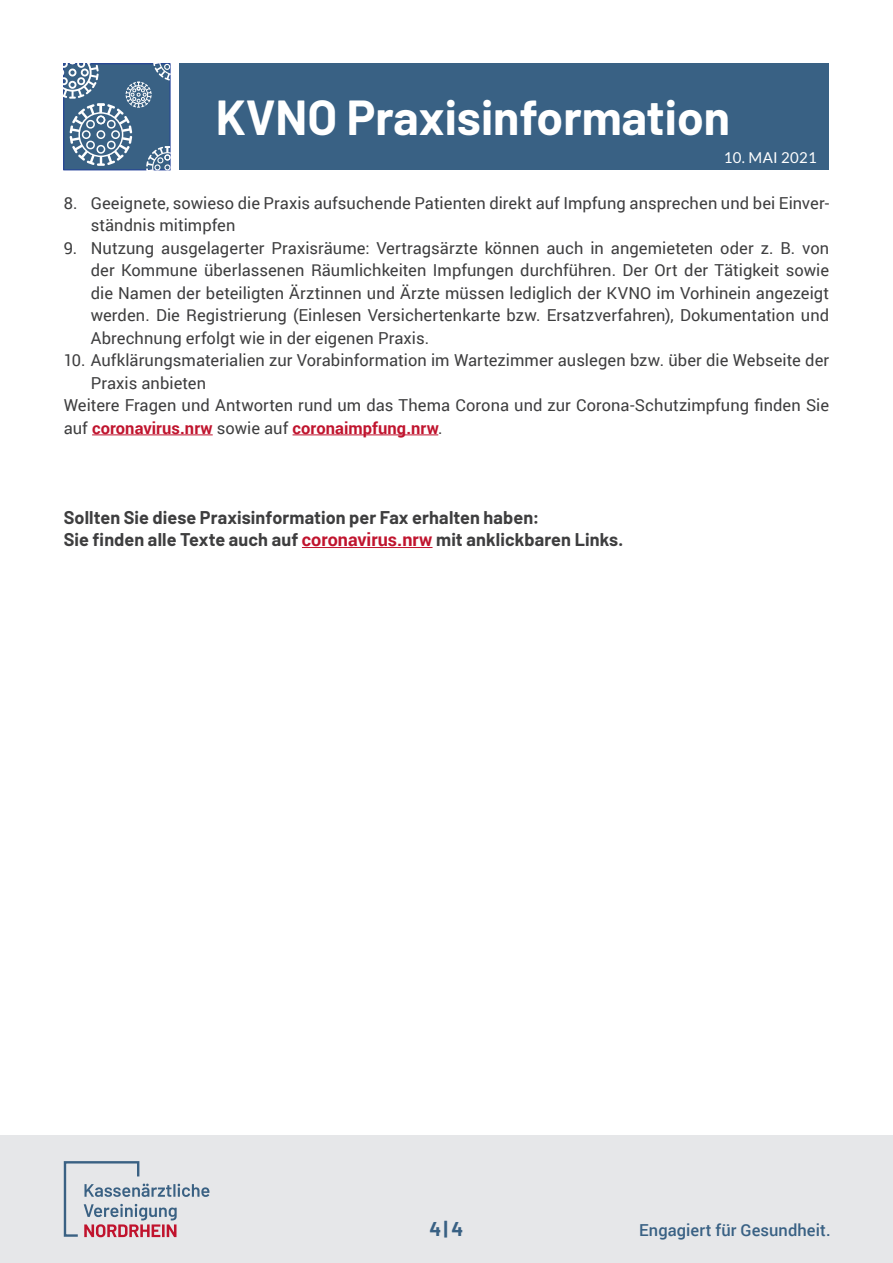
<style>
.page{position:relative;width:893px;height:1263px;background:#fff}
.page>*{position:absolute;margin:0;border:0;box-sizing:border-box;transform-origin:0 0}
.t1{font:700 48px "Barlow";color:#fff}
.t2{font:700 19.5px "Barlow";color:#396184}
._1_0_-_Fließtext_-_1{font:700 18px/22.5px "Barlow";letter-spacing:.005em;color:#3e3e3f}
._1_0_-_Fließtext_-_1-2{font:16.5px/22.5px "Roboto";letter-spacing:.005em;color:#3e3e3f}
.t3{font:500 16.5px "Roboto";letter-spacing:.005em;color:#396184}
.t4{font:15px "Lato";letter-spacing:.02em;color:#fff}
.s1{font-weight:700;color:#c0142e}
.s2{font-family:"Roboto";color:#c0142e}
</style>
<div class="page">
<div style="left:180px;top:64px;width:649px;height:106px;background:#396184"></div>
<svg style="left:64px;top:64px;width:106px;height:106px;background:#5c7d9a"></svg>
<div style="left:0;top:1135px;width:893px;height:128px;background:#e6e7e9"></div>
<svg style="left:64px;top:1161px;width:145px;height:76px"></svg>
<hr style="left:92px;top:434px;width:121px;height:1px;background:#c0142e">
<hr style="left:293px;top:434px;width:145px;height:1px;background:#c0142e">
<hr style="left:302px;top:547px;width:131px;height:1px;background:#c0142e">
<h1 class="t1" style="left:216px;top:82px;width:516px">KVNO Praxisinformation</h1>
<p class="t4" style="left:724px;top:149px;width:95px">10. MAI 2021</p>
<p class="_1_0_-_Fließtext_-_1-2" style="left:91px;top:191px;width:740px;text-indent:-27px">8. Geeignete, sowieso die Praxis aufsuchende Patienten direkt auf Impfung ansprechen und bei Einver&shy;ständnis mitimpfen</p>
<p class="_1_0_-_Fließtext_-_1-2" style="left:91px;top:236px;width:740px;text-align:justify;text-indent:-27px">9. Nutzung ausgelagerter Praxisräume: Vertragsärzte können auch in angemieteten oder z. B. von der Kommune überlassenen Räumlichkeiten Impfungen durchführen. Der Ort der Tätigkeit sowie die Namen der beteiligten Ärztinnen und Ärzte müssen lediglich der KVNO im Vorhinein angezeigt werden. Die Registrierung (Einlesen Versichertenkarte bzw. Ersatzverfahren), Dokumentation und Abrechnung erfolgt wie in der eigenen Praxis.</p>
<p class="_1_0_-_Fließtext_-_1-2" style="left:91px;top:348px;width:740px;text-indent:-27px">10. Aufklärungsmaterialien zur Vorabinformation im Wartezimmer auslegen bzw. über die Webseite der<br>Praxis anbieten</p>
<p class="_1_0_-_Fließtext_-_1-2" style="left:64px;top:393px;width:767px">Weitere Fragen und Antworten rund um das Thema Corona und zur Corona-Schutzimpfung finden Sie auf <span class="s1">coronavirus.nrw</span> sowie auf <span class="s1">coronaimpfung.nrw</span>.</p>
<p class="_1_0_-_Fließtext_-_1" style="left:64px;top:505px;width:561px">Sollten Sie diese Praxisinformation per Fax erhalten haben:<br>Sie finden alle Texte auch auf <span class="s2">coronavirus.nrw</span> mit anklickbaren Links.</p>
<p class="t2" style="left:430px;top:1214px;width:35px">4| 4</p>
<p class="t3" style="left:639px;top:1218px;width:193px">Engagiert für Gesundheit.</p>
</div>
